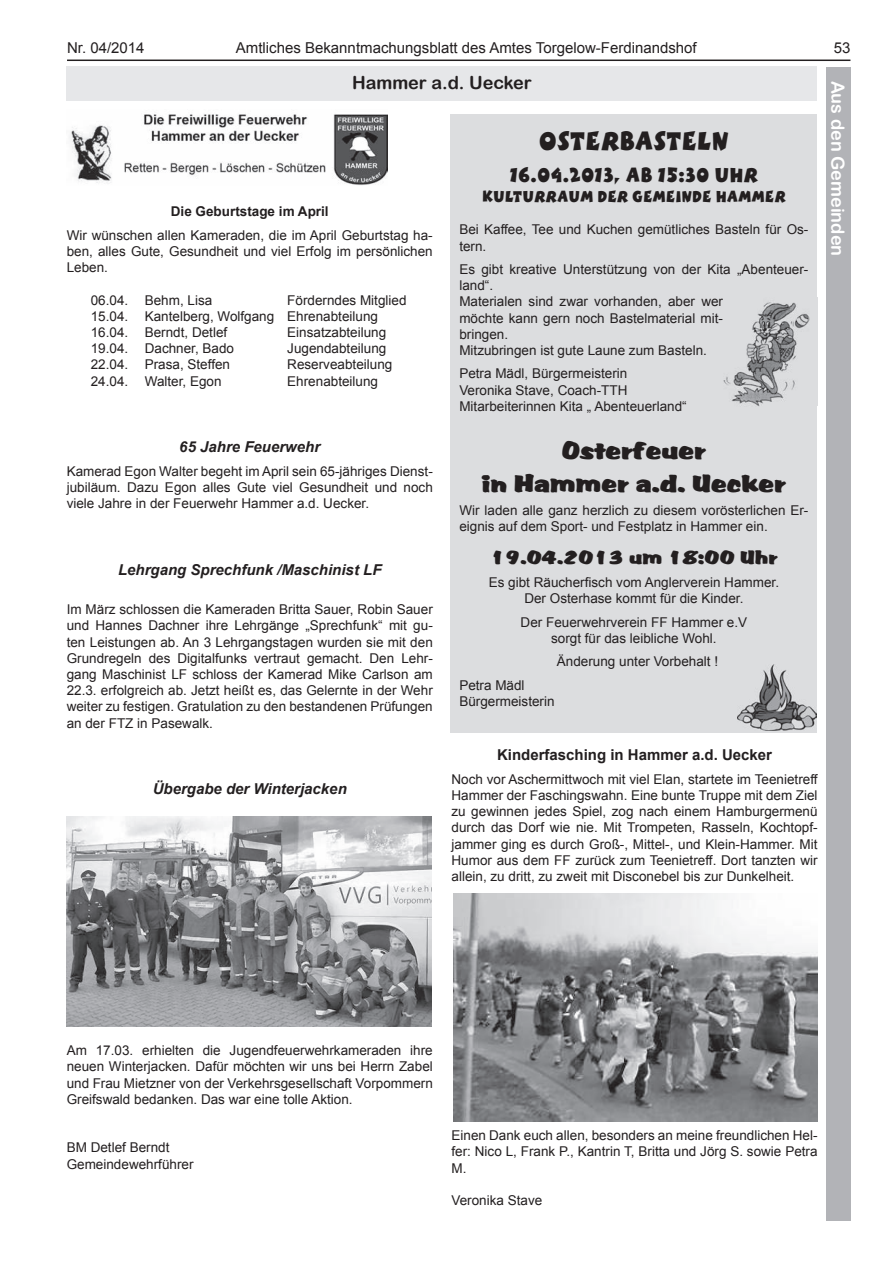
<style>
.page{position:relative;width:893px;height:1263px;background:#fff}
.page>*{position:absolute;margin:0;border:0;box-sizing:border-box;transform-origin:0 0}
.t1{font:27px/32.4px "Albert";color:#231f20;text-align:center}
.t2{font:27px "Boink Let Plain";color:#231f20}
.t3{font:21px "Boink Let Plain";color:#231f20}
.t4{font:21px "Albert";color:#231f20}
.t5{font:18px "Arial Rounded MT Bold";color:#231f20}
.t6{font:18px "Arial Rounded MT Bold";color:#fff}
.t7{font:16.5px "Boink Let Plain";color:#231f20}
.t8{font:15px "Arial";color:#231f20}
.t9{font:italic 700 15px "Arial";color:#231f20}
.t10{font:700 15px "Arial";color:#231f20}
.t11{font:13.5px/16.2px "Arial";color:#231f20}
.t12{font:700 13.5px "Arial";color:#231f20}
</style>
<div class="page">
<hr style="left:67px;top:60px;width:783px;height:1px;background:#231f20">
<div style="left:825px;top:67px;width:25px;height:1153px;background:#b2b3b7"></div>
<div style="left:67px;top:67px;width:750px;height:34px;background:#e6e7e9"></div>
<img style="left:69px;top:114px;width:318px;height:71px">
<img style="left:67px;top:817px;width:365px;height:209px">
<img style="left:453px;top:893px;width:365px;height:228px">
<div style="left:451px;top:114px;width:366px;height:619px;background:#dcdddf"></div>
<div style="left:723px;top:298px;width:95px;height:108px;background:#dcdddf"></div>
<img style="left:723px;top:302px;width:87px;height:104px">
<svg style="left:763px;top:730px;width:26px;height:1px"></svg>
<img style="left:737px;top:665px;width:80px;height:65px">
<p class="t8" style="left:67px;top:38px;width:79px">Nr. 04/2014</p>
<p class="t8" style="left:236px;top:38px;width:462px">Amtliches Bekanntmachungsblatt des Amtes Torgelow-Ferdinandshof</p>
<p class="t8" style="left:834px;top:38px;width:18px">53</p>
<h3 class="t6" style="left:849px;top:81px;width:177px;rotate:90deg">Aus den Gemeinden</h3>
<h3 class="t5" style="left:352px;top:72px;width:181px">Hammer a.d. Uecker</h3>
<h1 class="t2" style="left:539px;top:123px;width:191px">OSTERBASTELN</h1>
<h2 class="t3" style="left:510px;top:161px;width:250px">16.04.2013, AB 15:30 UHR</h2>
<p class="t7" style="left:482px;top:186px;width:305px">KULTURRAUM DER GEMEINDE HAMMER</p>
<p class="t11" style="left:459px;top:222px;width:351px">Bei Kaffee, Tee und Kuchen gemütliches Basteln für Os&shy;tern.</p>
<p class="t11" style="left:459px;top:261px;width:351px">Es gibt kreative Unterstützung von der Kita „Abenteuer&shy;land“.<br>Materialen sind zwar vorhanden, aber wer<br>möchte kann gern noch Bastelmaterial mit-<br>bringen.<br>Mitzubringen ist gute Laune zum Basteln.</p>
<p class="t11" style="left:459px;top:366px;width:229px">Petra Mädl, Bürgermeisterin<br>Veronika Stave, Coach-TTH<br>Mitarbeiterinnen Kita „ Abenteuerland“</p>
<h1 class="t1" style="left:482px;top:434px;width:306px">Osterfeuer<br>in Hammer a.d. Uecker</h1>
<p class="t11" style="left:459px;top:502px;width:351px">Wir laden alle ganz herzlich zu diesem vorösterlichen Er&shy;eignis auf dem Sport- und Festplatz in Hammer ein.</p>
<h2 class="t4" style="left:490px;top:544px;width:289px">19.04.2013 um 18:00 Uhr</h2>
<p class="t11" style="left:489px;top:574px;width:292px;text-align:center">Es gibt Räucherfisch vom Anglerverein Hammer.<br>Der Osterhase kommt für die Kinder.</p>
<p class="t11" style="left:521px;top:614px;width:228px;text-align:center">Der Feuerwehrverein FF Hammer e.V sorgt für das leibliche Wohl.</p>
<p class="t11" style="left:557px;top:654px;width:163px">Änderung unter Vorbehalt !</p>
<p class="t11" style="left:459px;top:677px;width:97px">Petra Mädl<br>Bürgermeisterin</p>
<p class="t12" style="left:171px;top:203px;width:159px">Die Geburtstage im April</p>
<p class="t11" style="left:67px;top:227px;width:368px;text-align:justify">Wir wünschen allen Kameraden, die im April Geburtstag ha&shy;ben, alles Gute, Gesundheit und viel Erfolg im persönlichen Leben.</p>
<p class="t11" style="left:91px;top:292px;width:123px">06.04. Behm, Lisa</p>
<p class="t11" style="left:91px;top:292px;width:317px;text-indent:196px">Förderndes Mitglied<br>15.04. Kantelberg, Wolfgang Ehrenabteilung<br>16.04. Berndt, Detlef</p>
<p class="t11" style="left:287px;top:324px;width:101px">Einsatzabteilung</p>
<p class="t11" style="left:91px;top:340px;width:145px">19.04. Dachner, Bado</p>
<p class="t11" style="left:287px;top:340px;width:101px">Jugendabteilung</p>
<p class="t11" style="left:91px;top:357px;width:141px">22.04. Prasa, Steffen</p>
<p class="t11" style="left:287px;top:357px;width:107px">Reserveabteilung</p>
<p class="t11" style="left:91px;top:373px;width:132px">24.04. Walter, Egon</p>
<p class="t11" style="left:287px;top:373px;width:92px">Ehrenabteilung</p>
<p class="t9" style="left:179px;top:437px;width:142px">65 Jahre Feuerwehr</p>
<p class="t11" style="left:67px;top:463px;width:368px;text-align:justify">Kamerad Egon Walter begeht im April sein 65-jähriges Dienst&shy;jubiläum. Dazu Egon alles Gute viel Gesundheit und noch viele Jahre in der Feuerwehr Hammer a.d. Uecker.</p>
<p class="t9" style="left:118px;top:560px;width:265px">Lehrgang Sprechfunk /Maschinist LF</p>
<p class="t11" style="left:67px;top:601px;width:368px;text-align:justify">Im März schlossen die Kameraden Britta Sauer, Robin Sauer und Hannes Dachner ihre Lehrgänge „Sprechfunk“ mit gu&shy;ten Leistungen ab. An 3 Lehrgangstagen wurden sie mit den Grundregeln des Digitalfunks vertraut gemacht. Den Lehr&shy;gang Maschinist LF schloss der Kamerad Mike Carlson am 22.3. erfolgreich ab. Jetzt heißt es, das Gelernte in der Wehr weiter zu festigen. Gratulation zu den bestandenen Prüfungen an der FTZ in Pasewalk.</p>
<p class="t9" style="left:153px;top:779px;width:196px">Übergabe der Winterjacken</p>
<p class="t10" style="left:497px;top:745px;width:277px">Kinderfasching in Hammer a.d. Uecker</p>
<p class="t11" style="left:451px;top:771px;width:368px;text-align:justify">Noch vor Aschermittwoch mit viel Elan, startete im Teenietreff Hammer der Faschingswahn. Eine bunte Truppe mit dem Ziel zu gewinnen jedes Spiel, zog nach einem Hamburgermenü durch das Dorf wie nie. Mit Trompeten, Rasseln, Kochtopf&shy;jammer ging es durch Groß-, Mittel-, und Klein-Hammer. Mit Humor aus dem FF zurück zum Teenietreff. Dort tanzten wir allein, zu dritt, zu zweit mit Disconebel bis zur Dunkelheit.</p>
<p class="t11" style="left:67px;top:1042px;width:368px;text-align:justify">Am 17.03. erhielten die Jugendfeuerwehrkameraden ihre neuen Winterjacken. Dafür möchten wir uns bei Herrn Zabel und Frau Mietzner von der Verkehrsgesellschaft Vorpommern Greifswald bedanken. Das war eine tolle Aktion.</p>
<p class="t11" style="left:67px;top:1140px;width:128px">BM Detlef Berndt<br>Gemeindewehrführer</p>
<p class="t11" style="left:451px;top:1127px;width:368px;text-align:justify">Einen Dank euch allen, besonders an meine freundlichen Hel&shy;fer: Nico L, Frank P., Kantrin T, Britta und Jörg S. sowie Petra M.</p>
<p class="t11" style="left:451px;top:1192px;width:92px">Veronika Stave</p>
</div>
